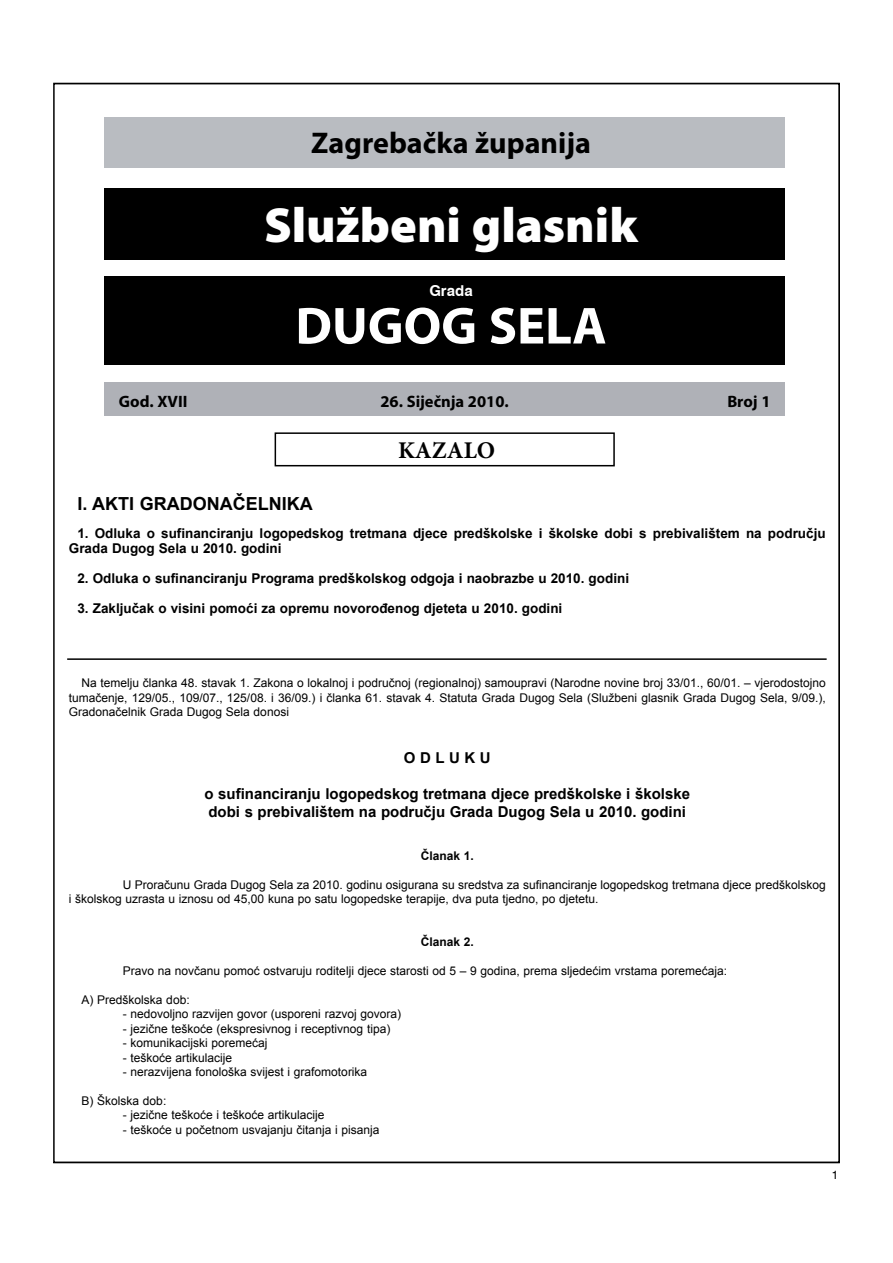
<style>
.page{position:relative;width:893px;height:1263px;background:#fff}
.page>*{position:absolute;margin:0;border:0;box-sizing:border-box;transform-origin:0 0}
.t1{font:700 52.5px "Myriad Pro";color:#fff}
.t2{font:900 49.5px "Myriad Pro";color:#fff}
.t3{font:700 30px "Myriad Pro";color:#000}
.t4{font:700 24px "Minion Pro";color:#000}
.t5{font:700 18px "Arial";color:#000}
.t6{font:700 16.5px "Myriad Pro";color:#000}
.t7{font:700 15px/18px "Arial";color:#000}
.t8{font:700 15px "Swiss 721 BT";color:#fff}
.t9{font:700 13.5px/15px "Arial";color:#000}
.t10{font:12px/14.4px "Arial";color:#000;text-align:justify}
.t11{font:700 12px "Arial";color:#000}
</style>
<div class="page">
<div style="left:275px;top:432px;width:340px;height:34px;border:2px solid #000"></div>
<div style="left:104px;top:382px;width:681px;height:33px;background:#afb1b7"></div>
<div style="left:104px;top:117px;width:681px;height:50px;background:#b9bcc1"></div>
<div style="left:104px;top:189px;width:681px;height:71px;background:#000"></div>
<div style="left:104px;top:276px;width:681px;height:89px;background:#000"></div>
<hr style="left:67px;top:658px;width:760px;height:2px;background:#000">
<h3 class="t3" style="left:311px;top:123px;width:281px">Zagrebačka županija</h3>
<h2 class="t2" style="left:264px;top:193px;width:375px">Službeni glasnik</h2>
<p class="t8" style="left:429px;top:282px;width:45px">Grada</p>
<h1 class="t1" style="left:295px;top:292px;width:313px">DUGOG SELA</h1>
<h3 class="t6" style="left:119px;top:390px;width:70px">God. XVII</h3>
<h3 class="t6" style="left:380px;top:390px;width:130px">26. Siječnja 2010.</h3>
<h3 class="t6" style="left:727px;top:390px;width:45px">Broj 1</h3>
<h3 class="t4" style="left:398px;top:433px;width:99px">KAZALO</h3>
<h3 class="t5" style="left:77px;top:492px;width:237px">I. AKTI GRADONAČELNIKA</h3>
<p class="t9" style="left:69px;top:526px;width:758px;text-indent:9px">1. Odluka o sufinanciranju logopedskog tretmana djece predškolske i školske dobi s prebivalištem na području<br>Grada Dugog Sela u 2010. godini</p>
<p class="t9" style="left:77px;top:571px;width:553px">2. Odluka o sufinanciranju Programa predškolskog odgoja i naobrazbe u 2010. godini</p>
<p class="t9" style="left:77px;top:601px;width:486px">3. Zaključak o visini pomoći za opremu novorođenog djeteta u 2010. godini</p>
<p class="t10" style="left:69px;top:676px;width:758px;text-indent:13px">Na temelju članka 48. stavak 1. Zakona o lokalnoj i područnoj (regionalnoj) samoupravi (Narodne novine broj 33/01., 60/01. – vjerodostojno tumačenje, 129/05., 109/07., 125/08. i 36/09.) i članka 61. stavak 4. Statuta Grada Dugog Sela (Službeni glasnik Grada Dugog Sela, 9/09.), Gradonačelnik Grada Dugog Sela donosi</p>
<p class="t7" style="left:404px;top:749px;width:88px">O D L U K U</p>
<p class="t7" style="left:204px;top:785px;width:487px">o sufinanciranju logopedskog tretmana djece predškolske i školske dobi s prebivalištem na području Grada Dugog Sela u 2010. godini</p>
<p class="t11" style="left:421px;top:848px;width:55px">Članak 1.</p>
<p class="t10" style="left:69px;top:877px;width:758px;text-indent:54px">U Proračunu Grada Dugog Sela za 2010. godinu osigurana su sredstva za sufinanciranje logopedskog tretmana djece predškolskog i školskog uzrasta u iznosu od 45,00 kuna po satu logopedske terapije, dva puta tjedno, po djetetu.</p>
<p class="t11" style="left:421px;top:934px;width:55px">Članak 2.</p>
<p class="t10" style="left:123px;top:964px;width:606px">Pravo na novčanu pomoć ostvaruju roditelji djece starosti od 5 – 9 godina, prema sljedećim vrstama poremećaja:</p>
<p class="t10" style="left:82px;top:993px;width:110px">A) Predškolska dob:</p>
<p class="t10" style="left:123px;top:1007px;width:280px">- nedovoljno razvijen govor (usporeni razvoj govora)</p>
<p class="t10" style="left:123px;top:1021px;width:269px">- jezične teškoće (ekspresivnog i receptivnog tipa)</p>
<p class="t10" style="left:123px;top:1036px;width:146px">- komunikacijski poremećaj</p>
<p class="t10" style="left:123px;top:1050px;width:111px">- teškoće artikulacije</p>
<p class="t10" style="left:123px;top:1065px;width:246px">- nerazvijena fonološka svijest i grafomotorika</p>
<p class="t10" style="left:82px;top:1093px;width:86px">B) Školska dob:</p>
<p class="t10" style="left:123px;top:1108px;width:203px">- jezične teškoće i teškoće artikulacije</p>
<p class="t10" style="left:123px;top:1122px;width:258px">- teškoće u početnom usvajanju čitanja i pisanja</p>
</div>
